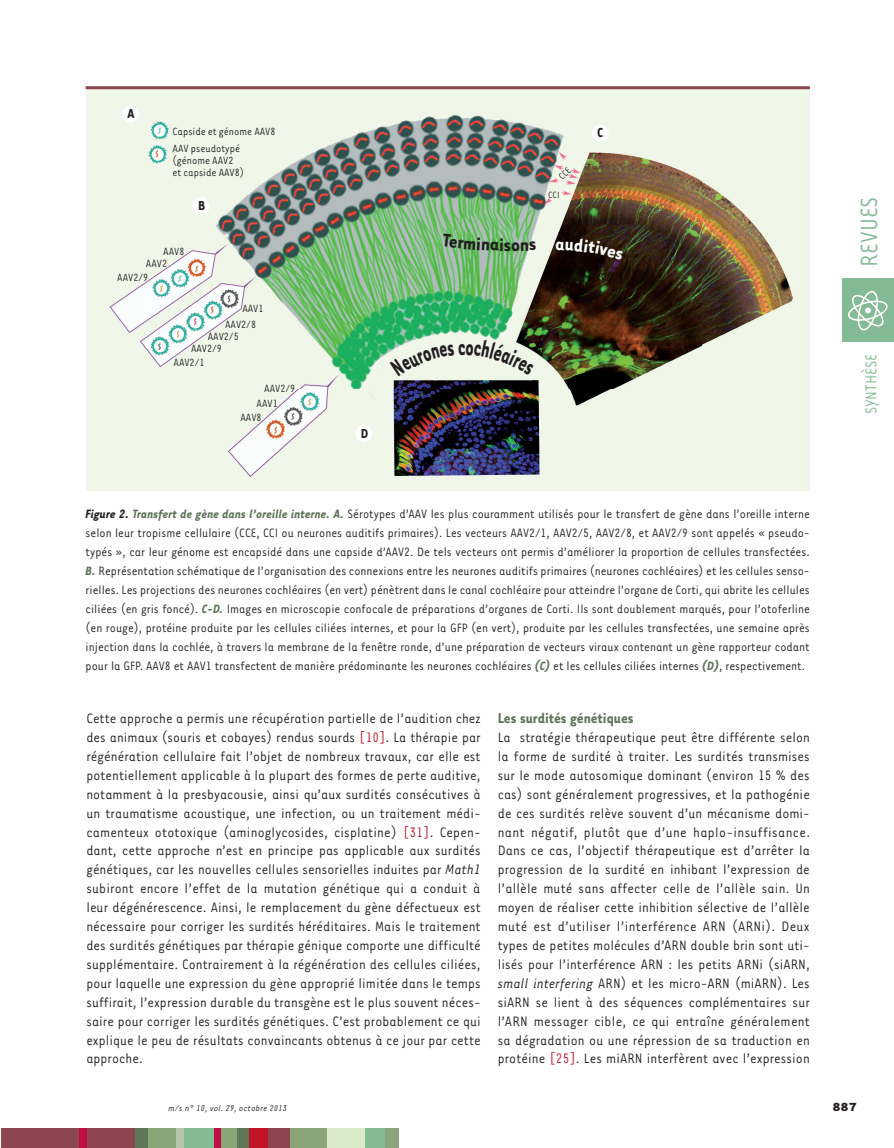
<style>
.page{position:relative;width:894px;height:1148px;background:#fff}
.page>*{position:absolute;margin:0;border:0;box-sizing:border-box;transform-origin:0 0}
.t1{font:27px "Tarzana Narrow";color:#84ba95}
.t2{font:700 21px "Tarzana Narrow";color:#231f20}
.t3{font:18px "Tarzana Narrow";color:#84ba95}
.t4{font:700 16.5px "Tarzana Narrow";color:#5f7659}
.t5{font:15.75px/18.9px "Tarzana Narrow";letter-spacing:.005em;color:#231f20;text-align:justify}
.t6{font:700 15px "Tarzana Narrow";color:#231f20}
.t7{font:13.95px/18.9px "Tarzana Narrow";color:#231f20;text-align:justify}
.t8{font:700 13.5px "Tarzana Wide";color:#231f20}
.t9{font:12px/12px "Tarzana Narrow";color:#231f20}
.t10{font:10.5px "Tarzana Narrow";color:#231f20}
.t11{font:italic 9.75px "Tarzana Narrow";letter-spacing:.025em;color:#231f20}
.s1{font-weight:700;font-style:italic}
.s2{font-weight:700;font-style:italic;color:#5f7659}
.s3{color:#c11527}
.s4{font-style:italic}
</style>
<div class="page">
<div style="left:841px;top:278px;width:52px;height:63px;background:#84ba95"></div>
<svg style="left:848px;top:291px;width:39px;height:39px"></svg>
<div style="left:1px;top:1128px;width:134px;height:19px;background:#8d454f"></div>
<div style="left:236px;top:1128px;width:13px;height:19px;background:#5f7659"></div>
<div style="left:79px;top:1128px;width:7px;height:19px;background:#c10d45"></div>
<div style="left:135px;top:1128px;width:21px;height:19px;background:#5f7659"></div>
<div style="left:148px;top:1128px;width:30px;height:19px;background:#8ba479"></div>
<div style="left:176px;top:1128px;width:9px;height:19px;background:#b6c4ad"></div>
<div style="left:184px;top:1128px;width:30px;height:19px;background:#84ba95"></div>
<div style="left:218px;top:1128px;width:19px;height:19px;background:#8ba479"></div>
<div style="left:214px;top:1128px;width:6px;height:19px;background:#c10d45"></div>
<div style="left:249px;top:1128px;width:27px;height:19px;background:#c11527"></div>
<div style="left:288px;top:1128px;width:39px;height:19px;background:#8ba479"></div>
<div style="left:268px;top:1128px;width:21px;height:19px;background:#8d454f"></div>
<div style="left:327px;top:1128px;width:39px;height:19px;background:#daebcb"></div>
<div style="left:365px;top:1128px;width:20px;height:19px;background:#84ba95"></div>
<div style="left:384px;top:1128px;width:14px;height:19px;background:#8ba479"></div>
<img style="left:86px;top:89px;width:718px;height:401px">
<div style="left:122px;top:105px;width:17px;height:18px;background:#fff;border-radius:50%"></div>
<div style="left:192px;top:197px;width:17px;height:17px;background:#fff;border-radius:50%"></div>
<div style="left:591px;top:125px;width:17px;height:17px;background:#fff;border-radius:50%"></div>
<div style="left:355px;top:425px;width:17px;height:17px;background:#fff;border-radius:50%"></div>
<hr style="left:86px;top:86px;width:723px;height:3px;background:#8d454f">
<svg style="left:558px;top:167px;width:13px;height:13px"></svg>
<div style="left:390px;top:339px;width:144px;height:37px;background:#f0f7e9"></div>
<svg style="left:442px;top:234px;width:60px;height:17px"></svg>
<svg style="left:511px;top:241px;width:24px;height:10px"></svg>
<svg style="left:555px;top:237px;width:68px;height:23px;background:#201007"></svg>
<p class="t6" style="left:127px;top:104px;width:9px">A</p>
<p class="t9" style="left:172px;top:123px;width:104px;line-height:16px">Capside et génome AAV8<br>AAV pseudotypé</p>
<p class="t9" style="left:172px;top:153px;width:73px">(génome AAV2 et capside AAV8)</p>
<p class="t6" style="left:198px;top:196px;width:9px">B</p>
<p class="t9" style="left:146px;top:245px;width:40px;text-indent:17px">AAV8<br>AAV2</p>
<p class="t9" style="left:117px;top:270px;width:32px">AAV2/9</p>
<p class="t9" style="left:225px;top:300px;width:40px;line-height:15.6px;text-indent:17px">AAV1<br>AAV2/8</p>
<p class="t9" style="left:191px;top:330px;width:49px;text-indent:17px">AAV2/5<br>AAV2/9</p>
<p class="t9" style="left:173px;top:355px;width:32px">AAV2/1</p>
<p class="t9" style="left:264px;top:381px;width:32px">AAV2/9</p>
<p class="t9" style="left:256px;top:396px;width:23px">AAV1</p>
<p class="t9" style="left:240px;top:411px;width:23px">AAV8</p>
<p class="t6" style="left:360px;top:423px;width:9px">D</p>
<h2 class="t2" style="left:503px;top:231px;width:9px">s</h2>
<p class="t10" style="left:548px;top:188px;width:13px">CCI</p>
<p class="t6" style="left:597px;top:123px;width:7px">C</p>
<p class="t7" style="left:86px;top:504px;width:725px"><span class="s1">Figure 2.</span> <span class="s2">Transfert de gène dans l’oreille interne. A.</span> Sérotypes d’AAV les plus couramment utilisés pour le transfert de gène dans l’oreille interne selon leur tropisme cellulaire (CCE, CCI ou neurones auditifs primaires). Les vecteurs AAV2/1, AAV2/5, AAV2/8, et AAV2/9 sont appelés « pseudo&shy;typés », car leur génome est encapsidé dans une capside d’AAV2. De tels vecteurs ont permis d’améliorer la proportion de cellules transfectées.<br><span class="s2">B.</span> Représentation schématique de l’organisation des connexions entre les neurones auditifs primaires (neurones cochléaires) et les cellules senso&shy;rielles. Les projections des neurones cochléaires (en vert) pénètrent dans le canal cochléaire pour atteindre l’organe de Corti, qui abrite les cellules ciliées (en gris foncé). <span class="s2">C-D.</span> Images en microscopie confocale de préparations d’organes de Corti. Ils sont doublement marqués, pour l’otoferline (en rouge), protéine produite par les cellules ciliées internes, et pour la GFP (en vert), produite par les cellules transfectées, une semaine après injection dans la cochlée, à travers la membrane de la fenêtre ronde, d’une préparation de vecteurs viraux contenant un gène rapporteur codant pour la GFP. AAV8 et AAV1 transfectent de manière prédominante les neurones cochléaires <span class="s2">(C)</span> et les cellules ciliées internes <span class="s2">(D)</span>, respectivement.</p>
<p class="t5" style="left:86px;top:708px;width:396px">Cette approche a permis une récupération partielle de l’audition chez des animaux (souris et cobayes) rendus sourds <span class="s3">[10]</span>. La thérapie par régénération cellulaire fait l’objet de nombreux travaux, car elle est potentiellement applicable à la plupart des formes de perte auditive, notamment à la presbyacousie, ainsi qu’aux surdités consécutives à un traumatisme acoustique, une infection, ou un traitement médi&shy;camenteux ototoxique (aminoglycosides, cisplatine) <span class="s3">[31]</span>. Cepen&shy;dant, cette approche n’est en principe pas applicable aux surdités génétiques, car les nouvelles cellules sensorielles induites par <span class="s4">Math1 </span>subiront encore l’effet de la mutation génétique qui a conduit à leur dégénérescence. Ainsi, le remplacement du gène défectueux est nécessaire pour corriger les surdités héréditaires. Mais le traitement des surdités génétiques par thérapie génique comporte une difficulté supplémentaire. Contrairement à la régénération des cellules ciliées, pour laquelle une expression du gène approprié limitée dans le temps suffirait, l’expression durable du transgène est le plus souvent néces&shy;saire pour corriger les surdités génétiques. C’est probablement ce qui explique le peu de résultats convaincants obtenus à ce jour par cette approche.</p>
<p class="t4" style="left:497px;top:707px;width:137px">Les surdités génétiques</p>
<p class="t5" style="left:497px;top:727px;width:314px">La stratégie thérapeutique peut être différente selon la forme de surdité à traiter. Les surdités transmises sur le mode autosomique dominant (environ 15 % des cas) sont généralement progressives, et la pathogénie de ces surdités relève souvent d’un mécanisme domi&shy;nant négatif, plutôt que d’une haplo-insuffisance.<br>Dans ce cas, l’objectif thérapeutique est d’arrêter la progression de la surdité en inhibant l’expression de l’allèle muté sans affecter celle de l’allèle sain. Un moyen de réaliser cette inhibition sélective de l’allèle muté est d’utiliser l’interférence ARN (ARNi). Deux types de petites molécules d’ARN double brin sont uti&shy;lisés pour l’interférence ARN : les petits ARNi (siARN, <span class="s4">small interfering</span> ARN) et les micro-ARN (miARN). Les siARN se lient à des séquences complémentaires sur l’ARN messager cible, ce qui entraîne généralement sa dégradation ou une répression de sa traduction en protéine <span class="s3">[25]</span>. Les miARN interfèrent avec l’expression</p>
<h1 class="t1" style="left:852px;top:266px;width:71px;rotate:-90deg">REVUES</h1>
<p class="t3" style="left:859px;top:414px;width:62px;rotate:-90deg">SYNTHÈSE</p>
<p class="t11" style="left:168px;top:1101px;width:120px">m/s n° 10, vol. 29, octobre 2013</p>
<p class="t8" style="left:832px;top:1098px;width:26px">887</p>
</div>
